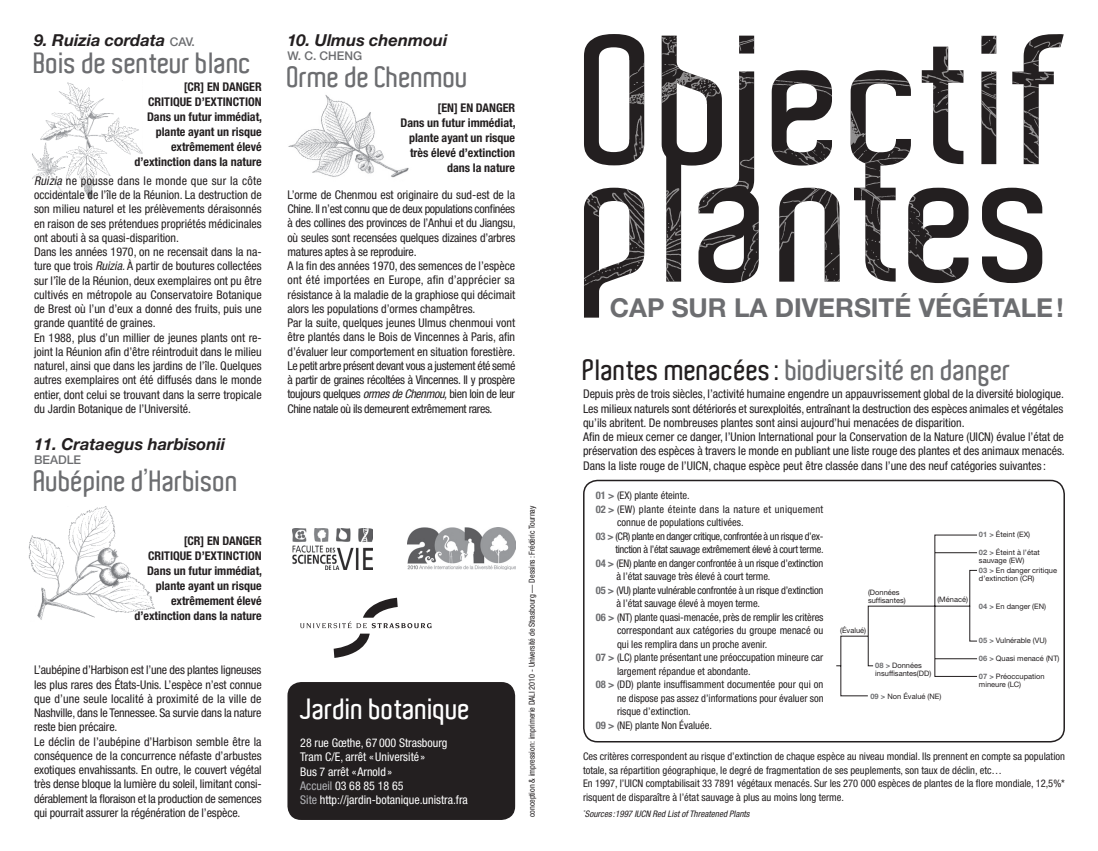
<style>
.page{position:relative;width:1098px;height:851px;background:#fff}
.page>*{position:absolute;margin:0;border:0;box-sizing:border-box;transform-origin:0 0}
.t1{font:600 28.5px "Aldo";color:#6c6d70}
.t2{font:600 28.5px "Aldo";color:#fff}
.t3{font:700 26.1px "Helvetica Neue LT Std";color:#6c6d70}
.t4{font:italic 700 16.5px "Helvetica Neue LT Std";color:#231f20}
.t5{font:condensed 12px/14.2px "Helvetica Neue LT Std";color:#231f20}
.t6{font:700 condensed 12px/15px "Helvetica Neue LT Std";color:#231f20;text-align:right}
.t7{font:condensed 12px/14.2px "Helvetica Neue LT Std";color:#fff}
.t8{font:500 12px "Helvetica Neue LT Std";color:#6c6d70}
.t9{font:condensed 10.5px/13.5px "Helvetica Neue LT Std";color:#231f20}
.t10{font:condensed 10.5px "Helvetica Neue LT Std";letter-spacing:-.02em;color:#231f20}
.t11{font:condensed 10.5px "Helvetica Neue LT Std";letter-spacing:-.03em;color:#231f20}
.t12{font:condensed 10.5px "Helvetica Neue LT Std";letter-spacing:.025em;color:#231f20}
.t13{font:italic condensed 9px "Helvetica Neue LT Std";color:#231f20}
.t14{font:condensed 8.25px "Helvetica Neue LT Std";letter-spacing:-.01em;color:#231f20}
.t15{font:7.5px/8.1px "Helvetica Neue LT Std";color:#231f20}
.s1{font-weight:500;font-style:normal;font-size:12px;color:#6c6d70}
.s2{font-style:italic}
.s3{color:#b2b3b7}
.s4{color:#231f20}
.s5{font-weight:700;color:#6c6d70}
</style>
<div class="page">
<div style="left:287px;top:682px;width:228px;height:137px;background:#231f20;border-radius:14px"></div>
<img style="left:32px;top:80px;width:110px;height:120px">
<img style="left:288px;top:95px;width:121px;height:83px">
<img style="left:28px;top:506px;width:127px;height:114px">
<div style="left:583px;top:479px;width:481px;height:263px;border:2px solid #231f20;border-radius:14px"></div>
<svg style="left:836px;top:534px;width:141px;height:162px"></svg>
<img style="left:292px;top:528px;width:80px;height:41px">
<img style="left:407px;top:527px;width:108px;height:42px">
<svg style="left:300px;top:597px;width:132px;height:60px"></svg>
<svg style="left:584px;top:201px;width:450px;height:116px"></svg>
<svg style="left:584px;top:34px;width:323px;height:167px"></svg>
<svg style="left:584px;top:115px;width:164px;height:166px"></svg>
<svg style="left:766px;top:164px;width:13px;height:2px"></svg>
<svg style="left:907px;top:34px;width:156px;height:244px"></svg>
<h3 class="t4" style="left:34px;top:30px;width:162px">9. Ruizia cordata <span class="s1">CAV.</span></h3>
<h1 class="t1" style="left:34px;top:47px;width:219px">Bois de senteur blanc</h1>
<p class="t6" style="left:134px;top:79px;width:129px">[CR] en danger<br>critique d’extinction<br>Dans un futur immédiat, plante ayant un risque extrêmement élevé d’extinction dans la nature</p>
<p class="t5" style="left:34px;top:173px;width:229px"><span class="s2">Ruizia</span> ne pousse dans le monde que sur la côte occidentale de l’île de la Réunion. La destruction de son milieu naturel et les prélèvements déraisonnés en raison de ses prétendues propriétés médicinales ont abouti à sa quasi-disparition.<br>Dans les années 1970, on ne recensait dans la na&shy;ture que trois <span class="s2">Ruizia.</span> À partir de boutures collectées sur l’île de la Réunion, deux exemplaires ont pu être cultivés en métropole au Conservatoire Botanique de Brest où l’un d’eux a donné des fruits, puis une grande quantité de graines.<br>En 1988, plus d’un millier de jeunes plants ont re&shy;joint la Réunion afin d’être réintroduit dans le milieu naturel, ainsi que dans les jardins de l’île. Quelques autres exemplaires ont été diffusés dans le monde entier, dont celui se trouvant dans la serre tropicale du Jardin Botanique de l’Université.</p>
<h3 class="t4" style="left:34px;top:434px;width:192px">11. Crataegus harbisonii</h3>
<p class="t8" style="left:34px;top:452px;width:49px">BEADLE</p>
<h1 class="t1" style="left:34px;top:464px;width:206px">Aubépine d’Harbison</h1>
<p class="t6" style="left:134px;top:532px;width:129px">[CR] en danger<br>critique d’extinction<br>Dans un futur immédiat, plante ayant un risque extrêmement élevé d’extinction dans la nature</p>
<p class="t5" style="left:34px;top:663px;width:229px">L’aubépine d’Harbison est l’une des plantes ligneuses les plus rares des États-Unis. L’espèce n’est connue que d’une seule localité à proximité de la ville de Nashville, dans le Tennessee. Sa survie dans la nature reste bien précaire.<br>Le déclin de l’aubépine d’Harbison semble être la conséquence de la concurrence néfaste d’arbustes exotiques envahissants. En outre, le couvert végétal très dense bloque la lumière du soleil, limitant consi&shy;dérablement la floraison et la production de semences qui pourrait assurer la régénération de l’espèce.</p>
<h3 class="t4" style="left:287px;top:30px;width:161px">10. Ulmus chenmoui</h3>
<p class="t8" style="left:287px;top:48px;width:76px">W. C. CHENG</p>
<h1 class="t1" style="left:287px;top:60px;width:183px">Orme de Chenmou</h1>
<p class="t6" style="left:400px;top:100px;width:117px">[EN] En danger<br>Dans un futur immédiat, plante ayant un risque très élevé d’extinction dans la nature</p>
<p class="t5" style="left:287px;top:187px;width:229px">L’orme de Chenmou est originaire du sud-est de la Chine. Il n’est connu que de deux populations confinées à des collines des provinces de l’Anhui et du Jiangsu, où seules sont recensées quelques dizaines d’arbres matures aptes à se reproduire.<br>A la fin des années 1970, des semences de l’espèce ont été importées en Europe, afin d’apprécier sa résistance à la maladie de la graphiose qui décimait alors les populations d’ormes champêtres.<br>Par la suite, quelques jeunes Ulmus chenmoui vont être plantés dans le Bois de Vincennes à Paris, afin d’évaluer leur comportement en situation forestière.<br>Le petit arbre présent devant vous a justement été semé à partir de graines récoltées à Vincennes. Il y prospère toujours quelques <span class="s2">ormes de Chenmou,</span> bien loin de leur Chine natale où ils demeurent extrêmement rares.</p>
<h1 class="t2" style="left:300px;top:692px;width:172px">Jardin botanique</h1>
<p class="t7" style="left:300px;top:735px;width:169px">28 rue Gœthe, 67 000 Strasbourg<br>Tram C/E, arrêt «Université »<br>Bus 7 arrêt «Arnold »<br><span class="s3">Accueil</span> 03 68 85 18 65<br><span class="s3">Site</span> http://jardin-botanique.unistra.fra</p>
<p class="t14" style="left:527px;top:817px;width:313px;rotate:-90deg">conception &amp; impression: imprimerie DALI 2010 - Université de Strasbourg — Dessins : Frédéric Tournay</p>
<h2 class="t3" style="left:609px;top:291px;width:455px">CAP SUR LA DIVERSITÉ VÉGÉTALE!</h2>
<h1 class="t1" style="left:583px;top:353px;width:430px"><span class="s4">Plantes menacées :</span> biodiversité en danger</h1>
<p class="t5" style="left:583px;top:387px;width:483px">Depuis près de trois siècles, l’activité humaine engendre un appauvrissement global de la diversité biologique.<br>Les milieux naturels sont détériorés et surexploités, entraînant la destruction des espèces animales et végétales qu’ils abritent. De nombreuses plantes sont ainsi aujourd’hui menacées de disparition.<br>Afin de mieux cerner ce danger, l’Union International pour la Conservation de la Nature (UICN) évalue l’état de préservation des espèces à travers le monde en publiant une liste rouge des plantes et des animaux menacés.<br>Dans la liste rouge de l’UICN, chaque espèce peut être classée dans l’une des neuf catégories suivantes :</p>
<p class="t9" style="left:595px;top:488px;width:95px"><span class="s5">01 &gt;</span> (EX) plante éteinte.</p>
<p class="t12" style="left:595px;top:503px;width:229px"><span class="s5">02 &gt;</span> (EW) plante éteinte dans la nature et uniquement</p>
<p class="t9" style="left:616px;top:515px;width:128px">connue de populations cultivées.</p>
<p class="t11" style="left:595px;top:530px;width:229px"><span class="s5">03 &gt;</span> (CR) plante en danger critique, confrontée à un risque d’ex-</p>
<p class="t11" style="left:615px;top:543px;width:209px">tinction à l’état sauvage extrêmement élevé à court terme.</p>
<p class="t10" style="left:595px;top:557px;width:229px"><span class="s5">04 &gt;</span> (EN) plante en danger confrontée à un risque d’extinction</p>
<p class="t9" style="left:616px;top:569px;width:155px">à l’état sauvage très élevé à court terme.</p>
<p class="t10" style="left:595px;top:584px;width:229px"><span class="s5">05 &gt;</span> (VU) plante vulnérable confrontée à un risque d’extinction</p>
<p class="t9" style="left:616px;top:596px;width:145px">à l’état sauvage élevé à moyen terme.</p>
<p class="t9" style="left:595px;top:610px;width:229px"><span class="s5">06 &gt;</span> (NT) plante quasi-menacée, près de remplir les critères</p>
<p class="t9" style="left:616px;top:623px;width:208px">correspondant aux catégories du groupe menacé ou</p>
<p class="t9" style="left:616px;top:637px;width:152px">qui les remplira dans un proche avenir.</p>
<p class="t9" style="left:595px;top:650px;width:229px"><span class="s5">07 &gt;</span> (LC) plante présentant une préoccupation mineure car</p>
<p class="t9" style="left:616px;top:664px;width:135px">largement répandue et abondante.</p>
<p class="t9" style="left:595px;top:677px;width:229px"><span class="s5">08 &gt;</span> (DD) plante insuffisamment documentée pour qui on</p>
<p class="t9" style="left:616px;top:691px;width:208px">ne dispose pas assez d’informations pour évaluer son</p>
<p class="t9" style="left:616px;top:704px;width:75px">risque d’extinction.</p>
<p class="t9" style="left:595px;top:718px;width:118px"><span class="s5">09 &gt;</span> (NE) plante Non Évaluée.</p>
<p class="t9" style="left:583px;top:749px;width:483px">Ces critères correspondent au risque d’extinction de chaque espèce au niveau mondial. Ils prennent en compte sa population totale, sa répartition géographique, le degré de fragmentation de ses peuplements, son taux de déclin, etc…<br>En 1997, l’UICN comptabilisait 33 7891 végétaux menacés. Sur les 270 000 espèces de plantes de la flore mondiale, 12,5%* risquent de disparaître à l’état sauvage à plus au moins long terme.</p>
<p class="t13" style="left:583px;top:808px;width:168px"><sup>*</sup>Sources :1997 IUCN Red List of Threatened Plants</p>
<p class="t15" style="left:978px;top:530px;width:53px"><span class="s5">01 &gt;</span> Éteint (EX)</p>
<p class="t15" style="left:978px;top:547px;width:62px"><span class="s5">02 &gt;</span> Éteint à l’état sauvage (EW)</p>
<p class="t15" style="left:978px;top:566px;width:80px"><span class="s5">03 &gt;</span> En danger critique d’extinction (CR)</p>
<p class="t15" style="left:978px;top:601px;width:69px"><span class="s5">04 &gt;</span> En danger (EN)</p>
<p class="t15" style="left:978px;top:636px;width:69px"><span class="s5">05 &gt;</span> Vulnérable (VU)</p>
<p class="t15" style="left:978px;top:654px;width:82px"><span class="s5">06 &gt;</span> Quasi menacé (NT)</p>
<p class="t15" style="left:978px;top:671px;width:67px"><span class="s5">07 &gt;</span> Préoccupation mineure (LC)</p>
<p class="t15" style="left:867px;top:588px;width:39px">(Données suf santes)</p>
<p class="t15" style="left:937px;top:595px;width:32px">(Ménacé)</p>
<p class="t15" style="left:839px;top:626px;width:28px">(Évalué)</p>
<p class="t15" style="left:874px;top:661px;width:58px"><span class="s5">08 &gt;</span> Données insuf santes(DD)</p>
<p class="t15" style="left:870px;top:691px;width:72px"><span class="s5">09 &gt;</span> Non Évalué (NE)</p>
</div>
